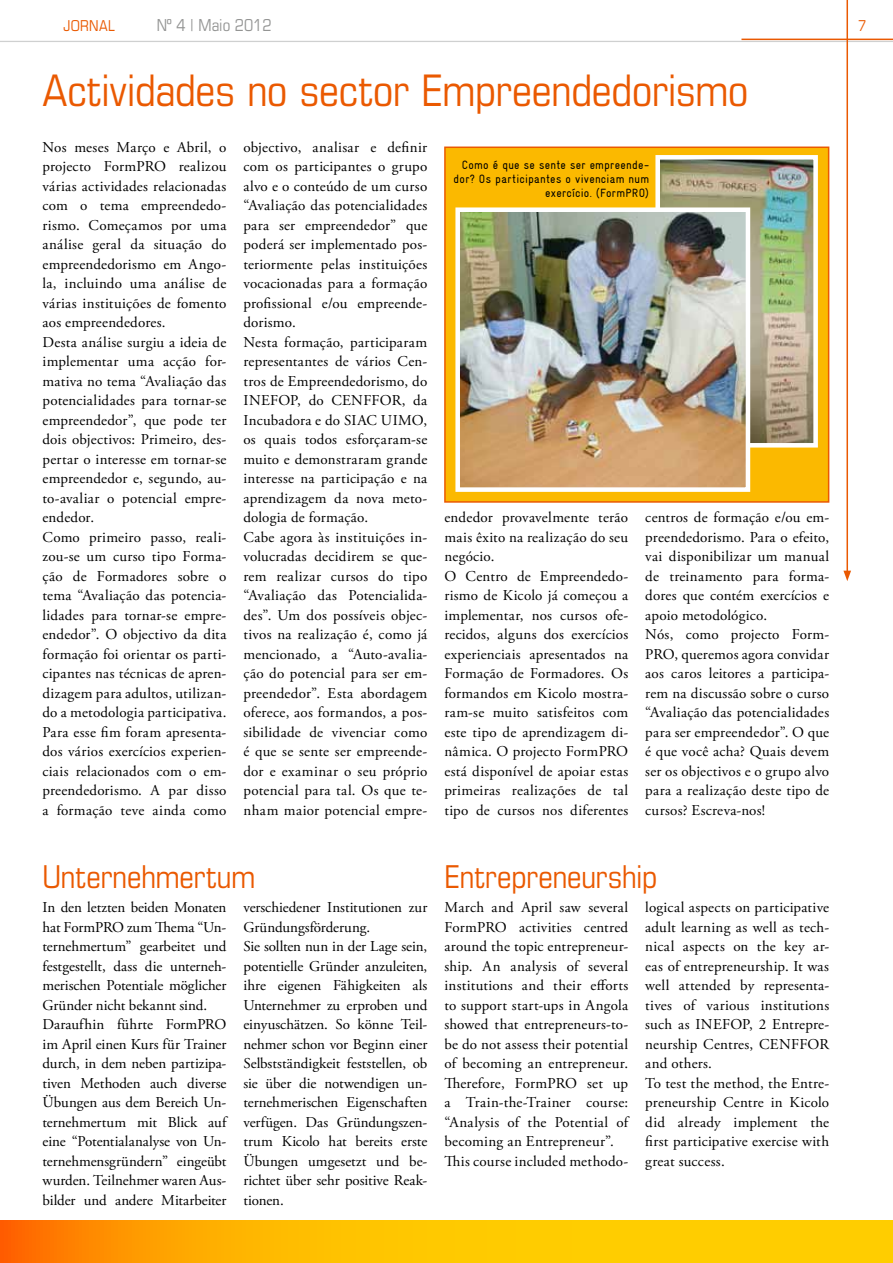
<style>
.page{position:relative;width:893px;height:1263px;background:#fff}
.page>*{position:absolute;margin:0;border:0;box-sizing:border-box;transform-origin:0 0}
.t1{font:condensed 43.5px "Eurostile LT Std";letter-spacing:-.01em;color:#ea5901}
.t2{font:condensed 31.5px "Eurostile LT Std";letter-spacing:-.01em;color:#ea5901}
.t3{font:condensed 16.5px "Eurostile LT Std";color:#7a7b7a}
.t4{font:15px/19.5px "Adobe Garamond Pro";letter-spacing:.01em;color:#000}
.t5{font:condensed 15px "Eurostile LT Std";letter-spacing:.015em;color:#ea5901}
.t6{font:condensed 12px/14.4px "Gravur";letter-spacing:.02em;color:#000;text-align:right}
</style>
<div class="page">
<hr style="left:0;top:41px;width:893px;height:1px;background:#cfd0d0">
<hr style="left:741px;top:39px;width:152px;height:1px;background:#ea5901">
<hr style="left:846px;top:0;width:2px;height:573px;background:#ea5901">
<svg style="left:843px;top:571px;width:8px;height:10px"></svg>
<svg style="left:0;top:1220px;width:893px;height:43px;background:#ffb900"></svg>
<div style="left:444px;top:147px;width:385px;height:356px;background:#fbb900;border:2px solid #ea5901"></div>
<img style="left:661px;top:161px;width:151px;height:280px">
<div style="left:655px;top:155px;width:163px;height:292px;border:5px solid #fff"></div>
<img style="left:461px;top:213px;width:283px;height:273px">
<div style="left:455px;top:207px;width:295px;height:285px;border:5px solid #fff"></div>
<p class="t5" style="left:64px;top:17px;width:53px">Jornal</p>
<p class="t3" style="left:157px;top:16px;width:117px">Nº 4 | Maio 2012</p>
<p class="t5" style="left:858px;top:17px;width:10px">7</p>
<h1 class="t1" style="left:43px;top:64px;width:707px">Actividades no sector Empreendedorismo</h1>
<p class="t4" style="left:243px;top:138px;width:185px">objectivo, analisar e definir com os participantes o grupo alvo e o conteúdo de um curso “Avaliação das potencialidades para ser empreendedor” que poderá ser implementado pos&shy;teriormente pelas instituições vocacionadas para a formação profissional e/ou empreende&shy;dorismo.<br>Nesta formação, participaram representantes de vários Cen&shy;tros de Empreendedorismo, do<br>INEFOP, do CENFFOR, da<br>Incubadora e do SIAC UIMO, os quais todos esforçaram-se muito e demonstraram grande interesse na participação e na aprendizagem da nova meto&shy;dologia de formação.<br>Cabe agora às instituições in&shy;volucradas decidirem se que&shy;rem realizar cursos do tipo “Avaliação das Potencialida&shy;des”. Um dos possíveis objec&shy;tivos na realização é, como já mencionado, a “Auto-avalia&shy;ção do potencial para ser em&shy;preendedor”. Esta abordagem oferece, aos formandos, a pos&shy;sibilidade de vivenciar como é que se sente ser empreende&shy;dor e examinar o seu próprio potencial para tal. Os que te&shy;nham maior potencial empre-</p>
<p class="t4" style="left:43px;top:138px;width:185px">Nos meses Março e Abril, o projecto FormPRO realizou várias actividades relacionadas com o tema empreendedo&shy;rismo. Começamos por uma análise geral da situação do empreendedorismo em Ango&shy;la, incluindo uma análise de várias instituições de fomento aos empreendedores.<br>Desta análise surgiu a ideia de implementar uma acção for&shy;mativa no tema “Avaliação das potencialidades para tornar-se empreendedor”, que pode ter dois objectivos: Primeiro, des&shy;pertar o interesse em tornar-se empreendedor e, segundo, au&shy;to-avaliar o potencial empre&shy;endedor.<br>Como primeiro passo, reali&shy;zou-se um curso tipo Forma&shy;ção de Formadores sobre o tema “Avaliação das potencia&shy;lidades para tornar-se empre&shy;endedor”. O objectivo da dita formação foi orientar os parti&shy;cipantes nas técnicas de apren&shy;dizagem para adultos, utilizan&shy;do a metodologia participativa.<br>Para esse fim foram apresenta&shy;dos vários exercícios experien&shy;ciais relacionados com o em&shy;preendedorismo. A par disso a formação teve ainda como</p>
<p class="t6" style="left:454px;top:157px;width:197px">Como é que se sente ser empreende&shy;dor? Os participantes o vivenciam num exercício. (FormPRO)</p>
<p class="t4" style="left:444px;top:508px;width:185px">endedor provavelmente terão mais êxito na realização do seu negócio.<br>O Centro de Empreendedo&shy;rismo de Kicolo já começou a implementar, nos cursos ofe&shy;recidos, alguns dos exercícios experienciais apresentados na<br>Formação de Formadores. Os formandos em Kicolo mostra&shy;ram-se muito satisfeitos com este tipo de aprendizagem di&shy;nâmica. O projecto FormPRO está disponível de apoiar estas primeiras realizações de tal tipo de cursos nos diferentes</p>
<p class="t4" style="left:645px;top:508px;width:185px">centros de formação e/ou em&shy;preendedorismo. Para o efeito, vai disponibilizar um manual de treinamento para forma&shy;dores que contém exercícios e apoio metodológico.<br>Nós, como projecto Form-<br>PRO, queremos agora convidar aos caros leitores a participa&shy;rem na discussão sobre o curso “Avaliação das potencialidades para ser empreendedor”. O que é que você acha? Quais devem ser os objectivos e o grupo alvo para a realização deste tipo de cursos? Escreva-nos!</p>
<h2 class="t2" style="left:43px;top:858px;width:214px">Unternehmertum</h2>
<h2 class="t2" style="left:444px;top:858px;width:214px">Entrepreneurship</h2>
<p class="t4" style="left:243px;top:898px;width:185px">verschiedener Institutionen zur<br>Gründungsförderung.<br>Sie sollten nun in der Lage sein, potentielle Gründer anzuleiten, ihre eigenen Fähigkeiten als<br>Unternehmer zu erproben und einyuschätzen. So könne Teil&shy;nehmer schon vor Beginn einer<br>Selbstständigkeit feststellen, ob sie über die notwendigen un&shy;ternehmerischen Eigenschaften verfügen. Das Gründungszen&shy;trum Kicolo hat bereits erste<br>Übungen umgesetzt und be&shy;richtet über sehr positive Reak&shy;tionen.</p>
<p class="t4" style="left:645px;top:898px;width:185px">logical aspects on participative adult learning as well as tech&shy;nical aspects on the key ar&shy;eas of entrepreneurship. It was well attended by representa&shy;tives of various institutions such as INEFOP, 2 Entrepre&shy;neurship Centres, CENFFOR and others.<br>To test the method, the Entre&shy;preneurship Centre in Kicolo did already implement the first participative exercise with great success.</p>
<p class="t4" style="left:43px;top:898px;width:185px">In den letzten beiden Monaten hat FormPRO zum Thema “Un&shy;ternehmertum” gearbeitet und festgestellt, dass die unterneh&shy;merischen Potentiale möglicher<br>Gründer nicht bekannt sind.<br>Daraufhin führte FormPRO im April einen Kurs für Trainer durch, in dem neben partizipa&shy;tiven Methoden auch diverse<br>Übungen aus dem Bereich Un&shy;ternehmertum mit Blick auf eine “Potentialanalyse von Un&shy;ternehmensgründern” eingeübt wurden. Teilnehmer waren Aus&shy;bilder und andere Mitarbeiter</p>
<p class="t4" style="left:444px;top:898px;width:185px">March and April saw several<br>FormPRO activities centred around the topic entrepreneur&shy;ship. An analysis of several institutions and their efforts to support start-ups in Angola showed that entrepreneurs-to&shy;be do not assess their potential of becoming an entrepreneur.<br>Therefore, FormPRO set up a Train-the-Trainer course: “Analysis of the Potential of becoming an Entrepreneur”.<br>This course included methodo-</p>
</div>
